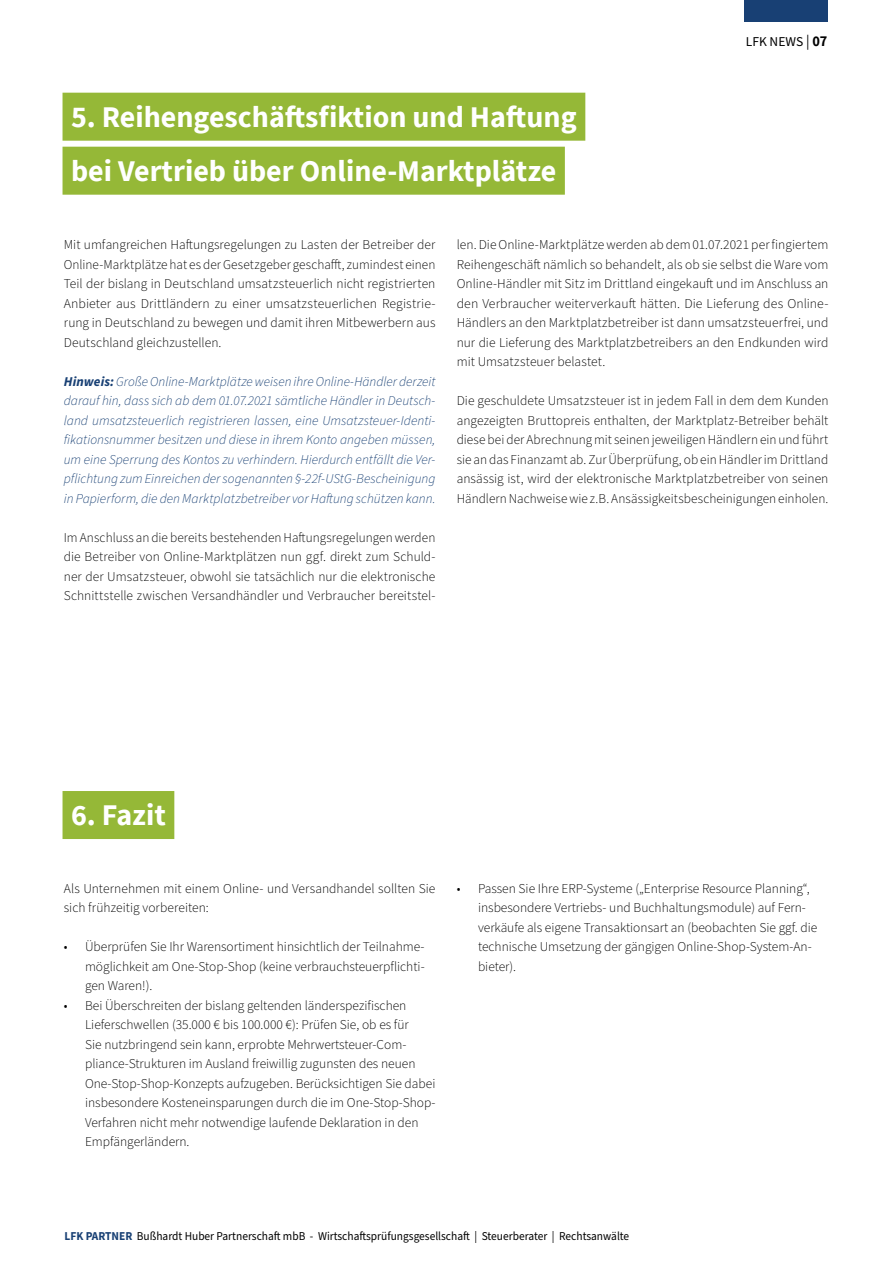
<style>
.page{position:relative;width:893px;height:1263px;background:#fff}
.page>*{position:absolute;margin:0;border:0;box-sizing:border-box;transform-origin:0 0}
.t1{font:700 30px/54px "Source Sans Pro";color:#fff}
.t2{font:300 13.5px/19.5px "Source Sans Pro";color:#000;text-align:justify}
.t3{font:italic 300 13.5px/19.5px "Source Sans Pro";letter-spacing:.005em;color:#184074;text-align:justify}
.t4{font:13.5px "Source Sans Pro";color:#000}
.t5{font:12px "Source Sans Pro";color:#000;scale:.95 1}
.s1{font-size:15px}
.s2{font-weight:700;font-size:15px}
.s3{font-weight:700}
.s4{font-weight:700;color:#184074}
</style>
<div class="page">
<div style="left:744px;top:0;width:83px;height:21px;background:#184074"></div>
<div style="left:63px;top:93px;width:522px;height:48px;background:#95b837"></div>
<div style="left:63px;top:147px;width:502px;height:48px;background:#95b837"></div>
<div style="left:63px;top:791px;width:111px;height:48px;background:#95b837"></div>
<h1 class="t1" style="left:71px;top:89px;width:507px">5. Reihengeschäftsfiktion und Haftung bei Vertrieb über Online-Marktplätze</h1>
<p class="t4" style="left:746px;top:32px;width:83px">LFK NEWS <span class="s1">|</span> <span class="s2">07</span></p>
<p class="t2" style="left:64px;top:235px;width:373px">Mit umfangreichen Haftungsregelungen zu Lasten der Betreiber der Online-Marktplätze hat es der Gesetzgeber geschafft, zumindest einen Teil der bislang in Deutschland umsatzsteuerlich nicht registrierten Anbieter aus Drittländern zu einer umsatzsteuerlichen Registrie&shy;rung in Deutschland zu bewegen und damit ihren Mitbewerbern aus Deutschland gleichzustellen.</p>
<p class="t3" style="left:64px;top:372px;width:373px"><span class="s3">Hinweis:</span> Große Online-Marktplätze weisen ihre Online-Händler derzeit darauf hin, dass sich ab dem 01.07.2021 sämtliche Händler in Deutsch&shy;land umsatzsteuerlich registrieren lassen, eine Umsatzsteuer-Identi&shy;fikationsnummer besitzen und diese in ihrem Konto angeben müssen, um eine Sperrung des Kontos zu verhindern. Hierdurch entfällt die Ver&shy;pflichtung zum Einreichen der sogenannten §-22f-UStG-Bescheinigung in Papierform, die den Marktplatzbetreiber vor Haftung schützen kann.</p>
<p class="t2" style="left:64px;top:528px;width:373px">Im Anschluss an die bereits bestehenden Haftungsregelungen werden die Betreiber von Online-Marktplätzen nun ggf. direkt zum Schuld&shy;ner der Umsatzsteuer, obwohl sie tatsächlich nur die elektronische Schnittstelle zwischen Versandhändler und Verbraucher bereitstel-</p>
<p class="t2" style="left:457px;top:235px;width:373px">len. Die Online-Marktplätze werden ab dem 01.07.2021 per fingiertem Reihengeschäft nämlich so behandelt, als ob sie selbst die Ware vom Online-Händler mit Sitz im Drittland eingekauft und im Anschluss an den Verbraucher weiterverkauft hätten. Die Lieferung des Online-Händlers an den Marktplatzbetreiber ist dann umsatzsteuerfrei, und nur die Lieferung des Marktplatzbetreibers an den Endkunden wird mit Umsatzsteuer belastet.</p>
<p class="t2" style="left:457px;top:391px;width:373px">Die geschuldete Umsatzsteuer ist in jedem Fall in dem dem Kunden angezeigten Bruttopreis enthalten, der Marktplatz-Betreiber behält diese bei der Abrechnung mit seinen jeweiligen Händlern ein und führt sie an das Finanzamt ab. Zur Überprüfung, ob ein Händler im Drittland ansässig ist, wird der elektronische Marktplatzbetreiber von seinen Händlern Nachweise wie z.B. Ansässigkeitsbescheinigungen einholen.</p>
<h1 class="t1" style="left:71px;top:788px;width:96px">6. Fazit</h1>
<p class="t2" style="left:64px;top:879px;width:373px">Als Unternehmen mit einem Online- und Versandhandel sollten Sie sich frühzeitig vorbereiten:</p>
<p class="t2" style="left:85px;top:937px;width:341px;text-indent:-21px">• Überprüfen Sie Ihr Warensortiment hinsichtlich der Teilnahme&shy;möglichkeit am One-Stop-Shop (keine verbrauchsteuerpflichti&shy;gen Waren!).</p>
<p class="t2" style="left:85px;top:996px;width:352px;text-align:left;text-indent:-21px">• Bei Überschreiten der bislang geltenden länderspezifischen Lieferschwellen (35.000 € bis 100.000 €): Prüfen Sie, ob es für<br>Sie nutzbringend sein kann, erprobte Mehrwertsteuer-Com&shy;pliance-Strukturen im Ausland freiwillig zugunsten des neuen One-Stop-Shop-Konzepts aufzugeben. Berücksichtigen Sie dabei insbesondere Kosteneinsparungen durch die im One-Stop-Shop-Verfahren nicht mehr notwendige laufende Deklaration in den Empfängerländern.</p>
<p class="t2" style="left:478px;top:879px;width:341px;text-align:left;text-indent:-21px">• Passen Sie Ihre ERP-Systeme („Enterprise Resource Planning“, insbesondere Vertriebs- und Buchhaltungsmodule) auf Fern&shy;verkäufe als eigene Transaktionsart an (beobachten Sie ggf. die technische Umsetzung der gängigen Online-Shop-System-An&shy;bieter).</p>
<p class="t5" style="left:65px;top:1227px;width:596px"><span class="s4">LFK PARTNER</span> Bußhardt Huber Partnerschaft mbB - Wirtschaftsprüfungsgesellschaft | Steuerberater | Rechtsanwälte</p>
</div>
